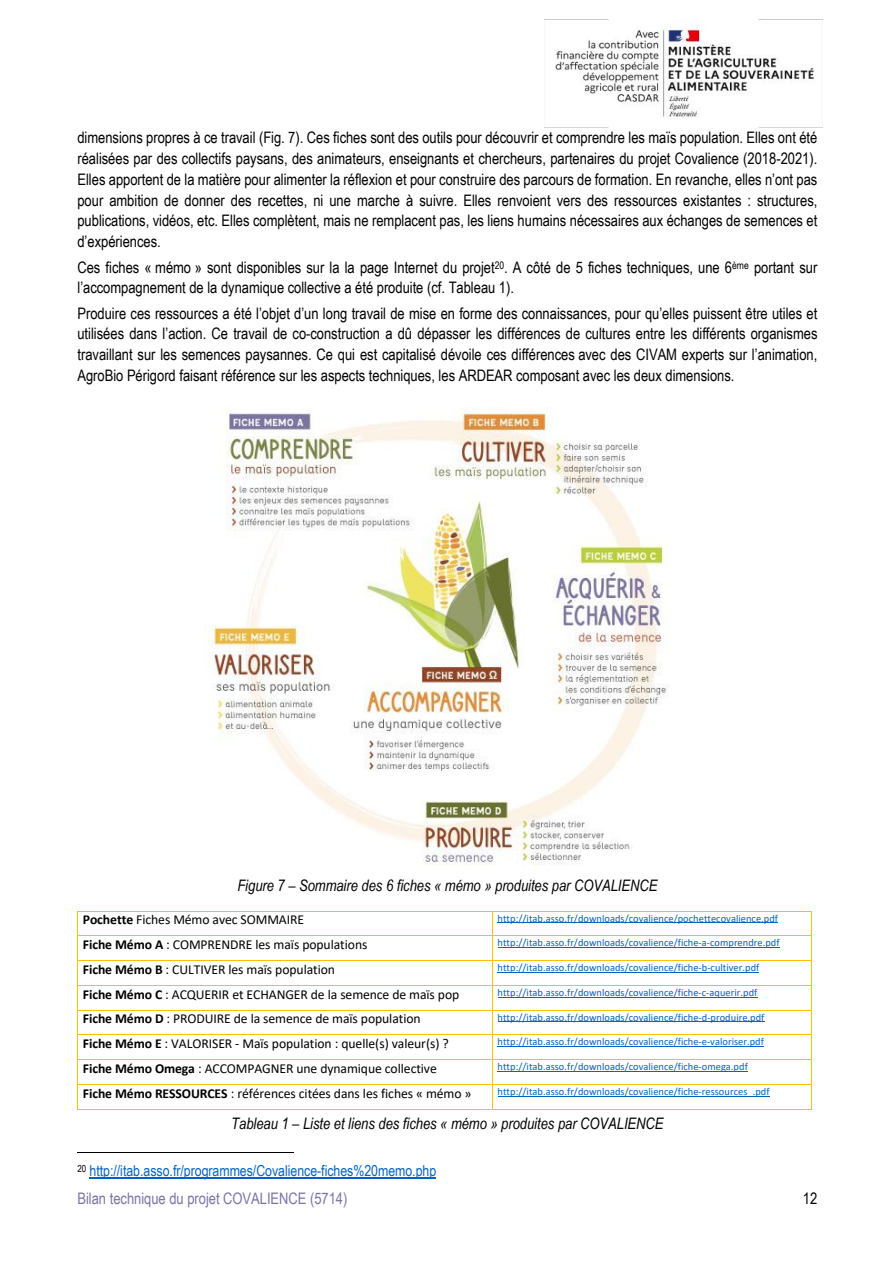
<style>
.page{position:relative;width:893px;height:1263px;background:#fff}
.page>*{position:absolute;margin:0;border:0;box-sizing:border-box;transform-origin:0 0}
.t1{font:15.9px/20.9px "Arial Narrow";color:#000;text-align:justify}
.t2{font:italic 15.9px "Arial Narrow";color:#000}
.t3{font:15.9px "Arial Narrow";color:#7a74a4}
.t4{font:15.15px "Arial Narrow";letter-spacing:-.005em;color:#0463c1}
.t5{font:13.65px "Calibri";letter-spacing:-.005em;color:#000}
.t6{font:10.5px "Calibri";color:#0463c1}
.s1{font-weight:700}
</style>
<div class="page">
<img style="left:555px;top:25px;width:259px;height:93px">
<hr style="left:498px;top:922px;width:280px;height:1px;background:#0463c1">
<hr style="left:78px;top:911px;width:414px;height:1px;background:#ffc000">
<hr style="left:493px;top:911px;width:318px;height:1px;background:#ffc000">
<hr style="left:498px;top:947px;width:281px;height:1px;background:#0463c1">
<hr style="left:78px;top:935px;width:414px;height:1px;background:#ffc000">
<hr style="left:493px;top:935px;width:318px;height:1px;background:#ffc000">
<hr style="left:498px;top:972px;width:261px;height:1px;background:#0463c1">
<hr style="left:78px;top:960px;width:414px;height:1px;background:#ffc000">
<hr style="left:493px;top:960px;width:318px;height:1px;background:#ffc000">
<hr style="left:498px;top:997px;width:260px;height:1px;background:#0463c1">
<hr style="left:78px;top:985px;width:414px;height:1px;background:#ffc000">
<hr style="left:493px;top:985px;width:318px;height:1px;background:#ffc000">
<hr style="left:498px;top:1021px;width:266px;height:1px;background:#0463c1">
<hr style="left:78px;top:1010px;width:414px;height:1px;background:#ffc000">
<hr style="left:493px;top:1010px;width:318px;height:1px;background:#ffc000">
<hr style="left:498px;top:1046px;width:266px;height:1px;background:#0463c1">
<hr style="left:78px;top:1034px;width:414px;height:1px;background:#ffc000">
<hr style="left:493px;top:1034px;width:318px;height:1px;background:#ffc000">
<hr style="left:498px;top:1071px;width:250px;height:1px;background:#0463c1">
<hr style="left:78px;top:1059px;width:414px;height:1px;background:#ffc000">
<hr style="left:493px;top:1059px;width:318px;height:1px;background:#ffc000">
<hr style="left:498px;top:1096px;width:271px;height:1px;background:#0463c1">
<hr style="left:78px;top:1084px;width:414px;height:1px;background:#ffc000">
<hr style="left:493px;top:1084px;width:318px;height:1px;background:#ffc000">
<svg style="left:77px;top:911px;width:1px;height:199px"></svg>
<hr style="left:78px;top:1109px;width:414px;height:1px;background:#ffc000">
<svg style="left:492px;top:911px;width:1px;height:199px"></svg>
<hr style="left:493px;top:1109px;width:318px;height:1px;background:#ffc000">
<svg style="left:811px;top:911px;width:1px;height:199px"></svg>
<hr style="left:77px;top:1152px;width:216px;height:1px;background:#000">
<hr style="left:90px;top:1177px;width:346px;height:1px;background:#0463c1">
<img style="left:207px;top:409px;width:462px;height:456px">
<p class="t1" style="left:77px;top:127px;width:742px">dimensions propres à ce travail (Fig. 7). Ces fiches sont des outils pour découvrir et comprendre les maïs population. Elles ont été réalisées par des collectifs paysans, des animateurs, enseignants et chercheurs, partenaires du projet Covalience (2018-2021).<br>Elles apportent de la matière pour alimenter la réflexion et pour construire des parcours de formation. En revanche, elles n’ont pas pour ambition de donner des recettes, ni une marche à suivre. Elles renvoient vers des ressources existantes : structures, publications, vidéos, etc. Elles complètent, mais ne remplacent pas, les liens humains nécessaires aux échanges de semences et d’expériences.</p>
<p class="t1" style="left:77px;top:257px;width:741px">Ces fiches « mémo » sont disponibles sur la la page Internet du projet<sup>20</sup>. A côté de 5 fiches techniques, une 6<sup>ème</sup> portant sur l’accompagnement de la dynamique collective a été produite (cf. Tableau 1).</p>
<p class="t1" style="left:77px;top:303px;width:741px">Produire ces ressources a été l’objet d’un long travail de mise en forme des connaissances, pour qu’elles puissent être utiles et utilisées dans l’action. Ce travail de co-construction a dû dépasser les différences de cultures entre les différents organismes travaillant sur les semences paysannes. Ce qui est capitalisé dévoile ces différences avec des CIVAM experts sur l’animation, AgroBio Périgord faisant référence sur les aspects techniques, les ARDEAR composant avec les deux dimensions.</p>
<p class="t2" style="left:237px;top:876px;width:421px">Figure 7 – Sommaire des 6 fiches « mémo » produites par COVALIENCE</p>
<p class="t5" style="left:83px;top:911px;width:223px"><span class="s1">Pochette</span> Fiches Mémo avec SOMMAIRE</p>
<p class="t6" style="left:498px;top:911px;width:282px">http://itab.asso.fr/downloads/covalience/pochettecovalience.pdf</p>
<p class="t5" style="left:83px;top:936px;width:286px"><span class="s1">Fiche Mémo A</span> : COMPRENDRE les maïs populations</p>
<p class="t6" style="left:498px;top:936px;width:284px">http://itab.asso.fr/downloads/covalience/fiche-a-comprendre.pdf</p>
<p class="t5" style="left:83px;top:961px;width:254px"><span class="s1">Fiche Mémo B</span> : CULTIVER les maïs population</p>
<p class="t6" style="left:498px;top:961px;width:263px">http://itab.asso.fr/downloads/covalience/fiche-b-cultiver.pdf</p>
<p class="t5" style="left:83px;top:985px;width:378px"><span class="s1">Fiche Mémo C</span> : ACQUERIR et ECHANGER de la semence de maïs pop</p>
<p class="t6" style="left:498px;top:986px;width:261px">http://itab.asso.fr/downloads/covalience/fiche-c-aquerir.pdf</p>
<p class="t5" style="left:83px;top:1010px;width:339px"><span class="s1">Fiche Mémo D</span> : PRODUIRE de la semence de maïs population</p>
<p class="t6" style="left:498px;top:1010px;width:268px">http://itab.asso.fr/downloads/covalience/fiche-d-produire.pdf</p>
<p class="t5" style="left:83px;top:1035px;width:367px"><span class="s1">Fiche Mémo E</span> : VALORISER - Maïs population : quelle(s) valeur(s) ?</p>
<p class="t6" style="left:498px;top:1035px;width:268px">http://itab.asso.fr/downloads/covalience/fiche-e-valoriser.pdf</p>
<p class="t5" style="left:83px;top:1060px;width:356px"><span class="s1">Fiche Mémo Omega</span> : ACCOMPAGNER une dynamique collective</p>
<p class="t6" style="left:498px;top:1060px;width:252px">http://itab.asso.fr/downloads/covalience/fiche-omega.pdf</p>
<p class="t5" style="left:83px;top:1084px;width:390px"><span class="s1">Fiche Mémo RESSOURCES</span> : références citées dans les fiches « mémo »</p>
<p class="t6" style="left:498px;top:1085px;width:273px">http://itab.asso.fr/downloads/covalience/fiche-ressources_.pdf</p>
<p class="t2" style="left:231px;top:1114px;width:434px">Tableau 1 – Liste et liens des fiches « mémo » produites par COVALIENCE</p>
<p class="t4" style="left:77px;top:1161px;width:360px"><sup>20</sup> http://itab.asso.fr/programmes/Covalience-fiches%20memo.php</p>
<p class="t3" style="left:77px;top:1189px;width:271px">Bilan technique du projet COVALIENCE (5714)</p>
<p class="t1" style="left:803px;top:1188px;width:16px">12</p>
</div>
